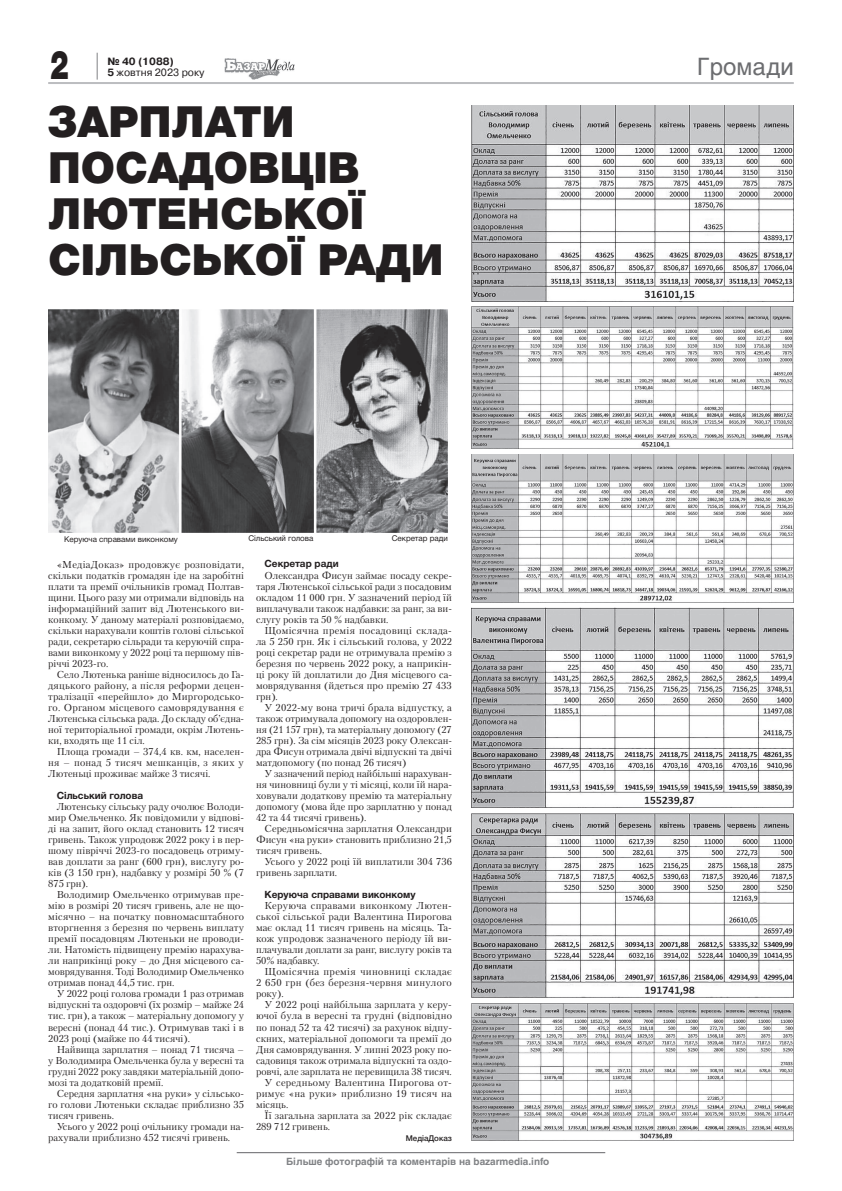
<style>
.page{position:relative;width:842px;height:1191px;background:#fff}
.page>*{position:absolute;margin:0;border:0;box-sizing:border-box;transform-origin:0 0}
.t1{font:900 43.1px/46px "Helvetica Neue Cyr";color:#231f20}
.t2{font:900 40px "Helvetica Neue Cyr";color:#231f20;scale:.7 1}
.t3{font:24px "Helvetica C";color:#6c6d70}
.t4{font:10.5px "Pragmatica C";color:#231f20}
.t5{font:700 10.5px "Pragmatica C";color:#231f20}
.t6{font:10px/11px "Petersburg C";color:#231f20;text-align:justify}
.t7{font:10px "Petersburg C";letter-spacing:.02em;color:#231f20}
.t8{font:700 10px "Helvetica Neue Cyr";color:#231f20}
.t9{font:700 10px "Helvetica C";color:#808285}
.t10{font:8px "Helvetica Neue Cyr";color:#231f20}
.t11{font:500 8px "Helvetica Neue Cyr";color:#231f20}
.s1{font-weight:700}
</style>
<div class="page">
<hr style="left:237px;top:1152px;width:368px;height:1px;background:#656568">
<svg style="left:97px;top:53px;width:1px;height:27px"></svg>
<hr style="left:48px;top:82px;width:746px;height:2px;background:#bcbdc0">
<img style="left:225px;top:58px;width:69px;height:22px">
<img style="left:48px;top:310px;width:400px;height:222px">
<img style="left:471px;top:106px;width:323px;height:195px">
<img style="left:471px;top:307px;width:323px;height:142px">
<img style="left:471px;top:454px;width:323px;height:148px">
<img style="left:471px;top:608px;width:323px;height:199px">
<img style="left:471px;top:1003px;width:323px;height:138px">
<img style="left:471px;top:813px;width:323px;height:184px">
<h2 class="t2" style="left:50px;top:42px;width:28px">2</h2>
<p class="t5" style="left:107px;top:55px;width:68px">№ 40 (1088)</p>
<p class="t4" style="left:107px;top:66px;width:99px"><span class="s1">5</span> жовтня 2023 року</p>
<h3 class="t3" style="left:697px;top:53px;width:98px">Громади</h3>
<h1 class="t1" style="left:48px;top:99px;width:397px">ЗАРПЛАТИ<br>ПОСАДОВЦІВ<br>ЛЮТЕНСЬКОЇ<br>СІЛЬСЬКОЇ РАДИ</h1>
<p class="t10" style="left:64px;top:534px;width:115px">Керуюча справами виконкому</p>
<p class="t10" style="left:248px;top:534px;width:67px">Сільський голова</p>
<p class="t10" style="left:392px;top:534px;width:58px">Секретар ради</p>
<p class="t6" style="left:48px;top:559px;width:197px;text-indent:9px">«МедіаДоказ» продовжує розповідати, скільки податків громадян іде на заробітні плати та премії очільників громад Полтав&shy;щини. Цього разу ми отримали відповідь на інформаційний запит від Лютенського ви&shy;конкому. У даному матеріалі розповідаємо, скільки нарахували коштів голові сільської ради, секретарю сільради та керуючій спра&shy;вами виконкому у 2022 році та першому пів&shy;річчі 2023-го.</p>
<p class="t6" style="left:48px;top:669px;width:197px;text-indent:9px">Село Лютенька раніше відносилось до Га&shy;дяцького району, а після реформи децен&shy;тралізації «перейшло» до Миргородсько&shy;го. Органом місцевого самоврядування є Лютенська сільська рада. До складу об’єдна&shy;ної територіальної громади, окрім Лютень&shy;ки, входять ще 11 сіл.</p>
<p class="t6" style="left:48px;top:746px;width:197px;text-indent:9px">Площа громади – 374,4 кв. км, населен&shy;ня – понад 5 тисяч мешканців, з яких у Лютеньці проживає майже 3 тисячі.</p>
<p class="t8" style="left:57px;top:790px;width:88px">Сільський голова</p>
<p class="t6" style="left:48px;top:801px;width:197px;text-indent:9px">Лютенську сільську раду очолює Володи&shy;мир Омельченко. Як повідомили у відпові&shy;ді на запит, його оклад становить 12 тисяч гривень. Також упродовж 2022 року і в пер&shy;шому півріччі 2023-го посадовець отриму&shy;вав доплати за ранг (600 грн), вислугу ро&shy;ків (3 150 грн), надбавку у розмірі 50 % (7<br>875 грн).</p>
<p class="t6" style="left:48px;top:889px;width:197px;text-indent:9px">Володимир Омельченко отримував пре&shy;мію в розмірі 20 тисяч гривень, але не що&shy;місячно – на початку повномасштабного вторгнення з березня по червень виплату премії посадовцям Лютеньки не проводи&shy;ли. Натомість підвищену премію нарахува&shy;ли наприкінці року – до Дня місцевого са&shy;моврядування. Тоді Володимир Омельченко отримав понад 44,5 тис. грн.</p>
<p class="t6" style="left:48px;top:988px;width:197px;text-indent:9px">У 2022 році голова громади 1 раз отримав відпускні та оздоровчі (їх розмір – майже 24 тис. грн), а також – матеріальну допомогу у вересні (понад 44 тис.). Отримував такі і в 2023 році (майже по 44 тисячі).</p>
<p class="t6" style="left:48px;top:1043px;width:197px;text-indent:9px">Найвища зарплатня – понад 71 тисяча – у Володимира Омельченка була у вересні та грудні 2022 року завдяки матеріальній допо&shy;мозі та додатковій премії.</p>
<p class="t6" style="left:48px;top:1087px;width:197px;text-indent:8px">Середня зарплатня «на руки» у сільсько&shy;го голови Лютеньки складає приблизно 35 тисяч гривень.</p>
<p class="t6" style="left:48px;top:1120px;width:197px;text-indent:8px">Усього у 2022 році очільнику громади на&shy;рахували приблизно 452 тисячі гривень.</p>
<p class="t8" style="left:265px;top:558px;width:76px">Секретар ради</p>
<p class="t6" style="left:256px;top:570px;width:197px;text-indent:9px">Олександра Фисун займає посаду секре&shy;таря Лютенської сільської ради з посадовим окладом 11 000 грн. У зазначений період їй виплачували також надбавки: за ранг, за ви&shy;слугу років та 50 % надбавки.</p>
<p class="t6" style="left:256px;top:625px;width:197px;text-indent:9px">Щомісячна премія посадовиці склада&shy;ла 5 250 грн. Як і сільський голова, у 2022 році секретар ради не отримувала премію з березня по червень 2022 року, а наприкін&shy;ці року їй доплатили до Дня місцевого са&shy;моврядування (йдеться про премію 27 433 грн).</p>
<p class="t6" style="left:256px;top:702px;width:197px;text-indent:9px">У 2022-му вона тричі брала відпустку, а також отримувала допомогу на оздоровлен&shy;ня (21 157 грн), та матеріальну допомогу (27<br>285 грн). За сім місяців 2023 року Олексан&shy;дра Фисун отримала двічі відпускні та двічі матдопомогу (по понад 26 тисяч)</p>
<p class="t6" style="left:256px;top:768px;width:197px;text-indent:9px">У зазначений період найбільші нарахуван&shy;ня чиновниці були у ті місяці, коли їй нара&shy;ховували додаткову премію та матеріальну допомогу (мова йде про зарплатню у понад 42 та 44 тисячі гривень).</p>
<p class="t6" style="left:256px;top:823px;width:197px;text-indent:9px">Середньомісячна зарплатня Олександри Фисун «на руки» становить приблизно 21,5 тисяч гривень.</p>
<p class="t6" style="left:256px;top:856px;width:197px;text-indent:9px">Усього у 2022 році їй виплатили 304 736 гривень зарплати.</p>
<p class="t8" style="left:265px;top:889px;width:153px">Керуюча справами виконкому</p>
<p class="t6" style="left:256px;top:900px;width:197px;text-indent:9px">Керуюча справами виконкому Лютен&shy;ської сільської ради Валентина Пирогова має оклад 11 тисяч гривень на місяць. Та&shy;кож упродовж зазначеного періоду їй ви&shy;плачували доплати за ранг, вислугу років та 50% надбавку.</p>
<p class="t6" style="left:256px;top:966px;width:197px;text-indent:9px">Щомісячна премія чиновниці складає 2 650 грн (без березня-червня минулого року).</p>
<p class="t6" style="left:265px;top:999px;width:189px">У 2022 році найбільша зарплата у керу-</p>
<p class="t6" style="left:256px;top:1010px;width:197px">ючої була в вересні та грудні (відповідно</p>
<p class="t6" style="left:256px;top:1021px;width:197px">по понад 52 та 42 тисячі) за рахунок відпу-</p>
<p class="t6" style="left:256px;top:1032px;width:197px">скних, матеріальної допомоги та премії до</p>
<p class="t6" style="left:256px;top:1043px;width:197px">Дня самоврядування. У липні 2023 року по-</p>
<p class="t6" style="left:256px;top:1054px;width:197px">садовиця також отримала відпускні та оздо-</p>
<p class="t6" style="left:256px;top:1065px;width:197px">ровчі, але зарплата не перевищила 38 тисяч.</p>
<p class="t7" style="left:265px;top:1076px;width:189px">У середньому Валентина Пирогова от-</p>
<p class="t7" style="left:256px;top:1087px;width:197px">римує «на руки» приблизно 19 тисяч на</p>
<p class="t6" style="left:256px;top:1098px;width:34px">місяць.</p>
<p class="t6" style="left:265px;top:1109px;width:189px">Її загальна зарплата за 2022 рік складає</p>
<p class="t6" style="left:256px;top:1120px;width:76px">289 712 гривень.</p>
<p class="t11" style="left:406px;top:1133px;width:48px">МедіаДоказ</p>
<p class="t9" style="left:286px;top:1155px;width:265px">Більше фотографій та коментарів на bazarmedia.info</p>
</div>
